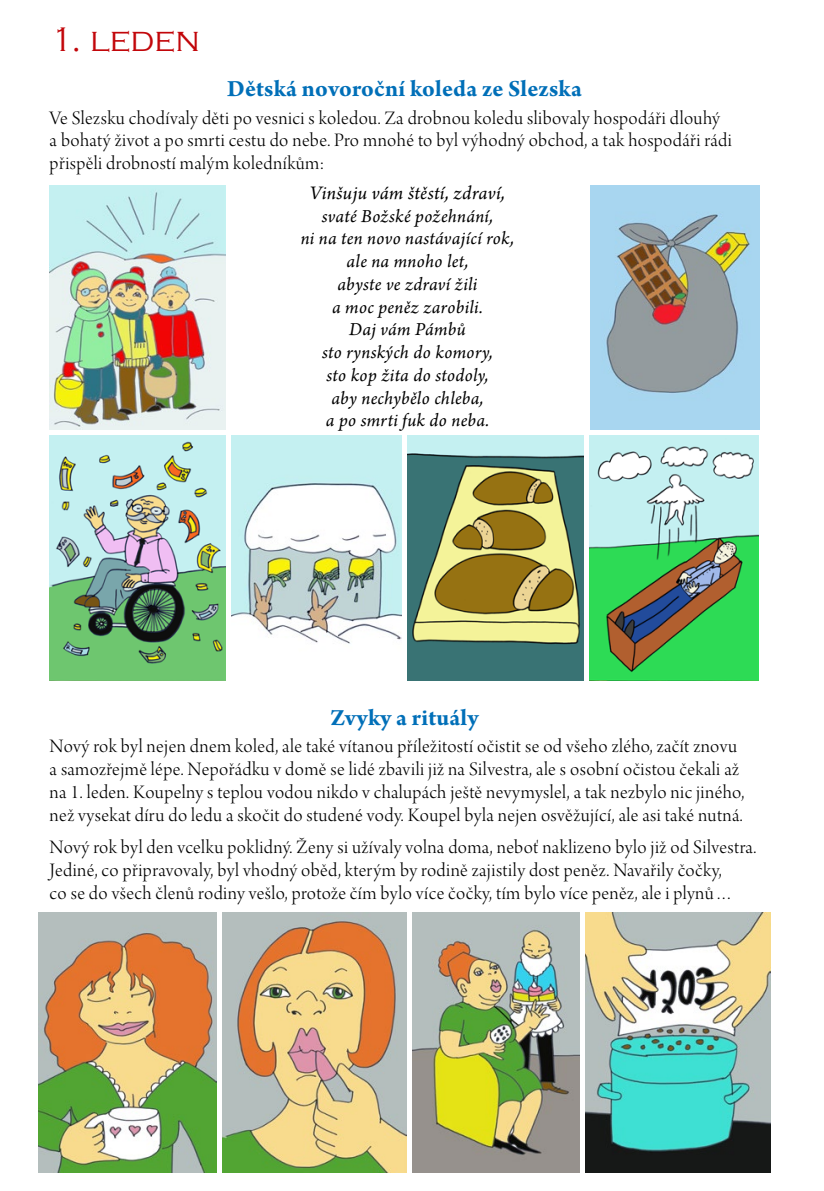
<style>
.page{position:relative;width:824px;height:1191px;background:#fff}
.page>*{position:absolute;margin:0;border:0;box-sizing:border-box;transform-origin:0 0}
.titul_2{font:300 35px "Copperplate Gothic";color:#c2060a}
.titul_3{font:700 24.5px "Arno Pro";letter-spacing:.005em;color:#006fb8}
.chlebák{font:20.12px/22.8px "Arno Pro Light Display";letter-spacing:.02em;color:#000}
.básničky{font:italic 20.12px "Arno Pro";letter-spacing:.015em;color:#000}
.básničky-2{font:italic 19.25px/22.8px "Arno Pro";letter-spacing:.015em;color:#000;text-align:center}
</style>
<div class="page">
<img style="left:585px;top:912px;width:185px;height:260px">
<img style="left:39px;top:912px;width:178px;height:260px">
<img style="left:223px;top:912px;width:183px;height:260px">
<img style="left:412px;top:912px;width:168px;height:260px">
<img style="left:50px;top:185px;width:176px;height:245px">
<img style="left:50px;top:436px;width:175px;height:244px">
<img style="left:231px;top:436px;width:170px;height:208px">
<img style="left:407px;top:436px;width:176px;height:244px">
<img style="left:589px;top:436px;width:169px;height:244px">
<img style="left:590px;top:185px;width:169px;height:245px">
<p class="titul_2" style="left:50px;top:21px;width:152px">1. LEDEN</p>
<p class="titul_3" style="left:227px;top:74px;width:356px">Dětská novoroční koleda ze Slezska</p>
<p class="chlebák" style="left:50px;top:108px;width:683px">Ve Slezsku chodívaly děti po vesnici s koledou. Za drobnou koledu slibovaly hospodáři dlouhý a bohatý život a po smrti cestu do nebe. Pro mnohé to byl výhodný obchod, a tak hospodáři rádi přispěli drobností malým koledníkům:</p>
<p class="básničky" style="left:310px;top:181px;width:197px">Vinšuju vám štěstí, zdraví,</p>
<p class="básničky-2" style="left:300px;top:205px;width:215px">svaté Božské požehnání,<br>ni na ten novo nastávající rok, ale na mnoho let,<br>abyste ve zdraví žili<br>a moc peněz zarobili.<br>Daj vám Pámbů<br>sto rynských do komory,<br>sto kop žita do stodoly,<br>aby nechybělo chleba,<br>a po smrti fuk do neba.</p>
<p class="titul_3" style="left:330px;top:703px;width:149px">Zvyky a rituály</p>
<p class="chlebák" style="left:50px;top:736px;width:696px">Nový rok byl nejen dnem koled, ale také vítanou příležitostí očistit se od všeho zlého, začít znovu a samozřejmě lépe. Nepořádku v domě se lidé zbavili již na Silvestra, ale s osobní očistou čekali až na 1. leden. Koupelny s teplou vodou nikdo v chalupách ještě nevymyslel, a tak nezbylo nic jiného, než vysekat díru do ledu a skočit do studené vody. Koupel byla nejen osvěžující, ale asi také nutná.</p>
<p class="chlebák" style="left:50px;top:837px;width:708px">Nový rok byl den vcelku poklidný. Ženy si užívaly volna doma, neboť naklizeno bylo již od Silvestra.<br>Jediné, co připravovaly, byl vhodný oběd, kterým by rodině zajistily dost peněz. Navařily čočky,<br>co se do všech členů rodiny vešlo, protože čím bylo více čočky, tím bylo více peněz, ale i plynů…</p>
</div>
